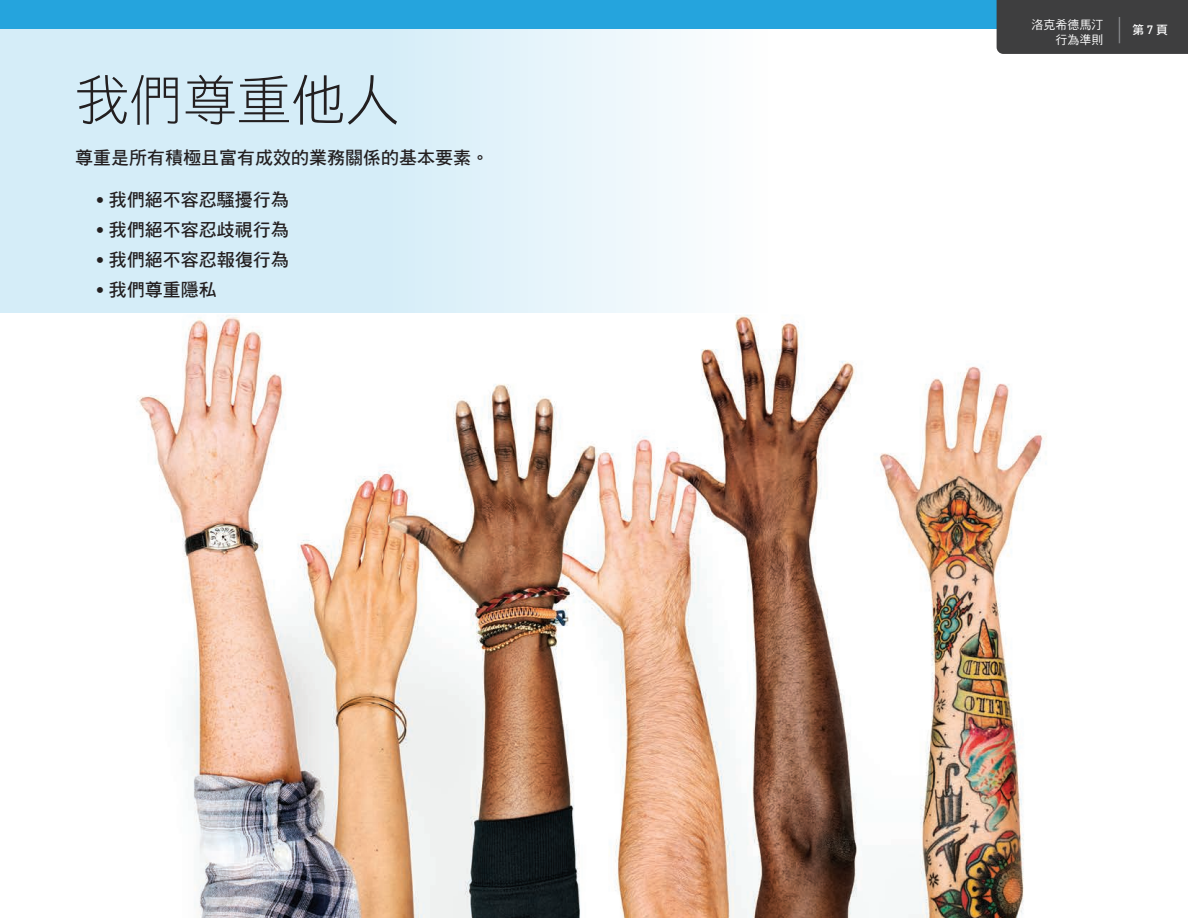
<style>
.page{position:relative;width:1188px;height:918px;background:#fff}
.page>*{position:absolute;margin:0;border:0;box-sizing:border-box;transform-origin:0 0}
.t1{font:54px "DF Hei Std W3";color:#231f20}
.t2{font:300 30.6px "DIN Pro";color:#8f9194;scale:.71 1}
.t3{font:18px "DF Hei Std W7";color:#231f20}
.t4{font:12px/15px "DF Hei Std W5";color:#fff;text-align:right}
.t5{font:12px "DF Hei Std W7";color:#fff}
.s1{font-family:"DINOT";font-weight:500}
</style>
<div class="page">
<img style="left:0;top:28px;width:1047px;height:890px">
<div style="left:0;top:0;width:1188px;height:28px;background:#25a4dd"></div>
<div style="left:0;top:28px;width:786px;height:284px;background:linear-gradient(to right,#cae8f6,#f6fbfd)"></div>
<div style="left:997px;top:0;width:191px;height:54px;background:#3e3e3f"></div>
<h1 class="t1" style="left:75px;top:71px;width:326px">我們尊重他人</h1>
<p class="t3" style="left:75px;top:148px;width:416px">尊重是所有積極且富有成效的業務關係的基本要素。</p>
<p class="t3" style="left:95px;top:190px;width:195px"><span class="s1">•</span> 我們絕不容忍騷擾行為</p>
<p class="t3" style="left:95px;top:220px;width:195px"><span class="s1">•</span> 我們絕不容忍歧視行為</p>
<p class="t3" style="left:95px;top:250px;width:195px"><span class="s1">•</span> 我們絕不容忍報復行為</p>
<p class="t3" style="left:95px;top:280px;width:123px"><span class="s1">•</span> 我們尊重隱私</p>
<p class="t4" style="left:1031px;top:17px;width:73px">洛克希德馬汀行為準則</p>
<h2 class="t2" style="left:1116px;top:10px;width:11px">|</h2>
<p class="t5" style="left:1132px;top:23px;width:38px">第 <span class="s1">7</span> 頁</p>
</div>
